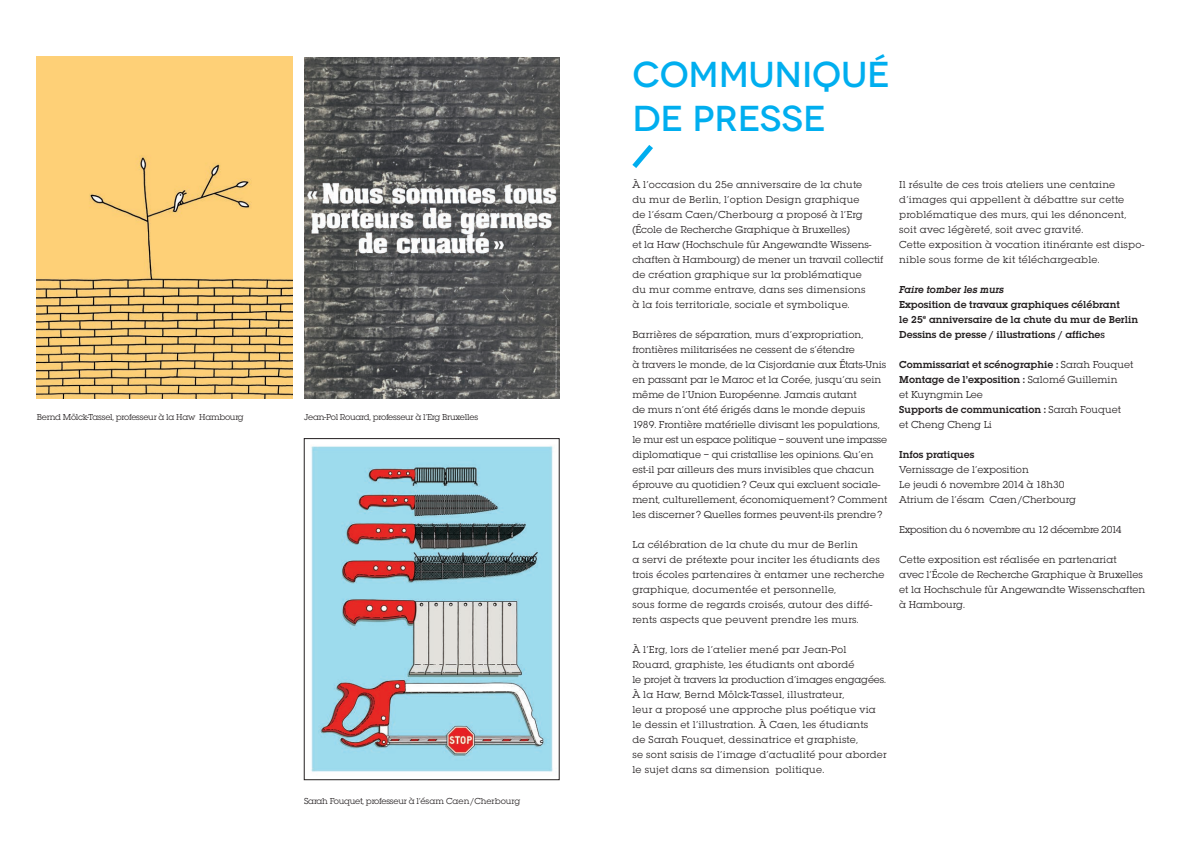
<style>
.page{position:relative;width:1191px;height:842px;background:#fff}
.page>*{position:absolute;margin:0;border:0;box-sizing:border-box;transform-origin:0 0}
.t1{font:500 36px/43.2px "Novecentowide";letter-spacing:-.005em;color:#00aeef}
.t2{font:10.5px/15px "Lubalin Graph EF";letter-spacing:.005em;color:#231f20}
.t3{font:600 10.5px/15px "Lubalin Graph EF";color:#231f20}
.t4{font:10.5px "Lubalin Graph EF";letter-spacing:-.03em;color:#231f20}
.t5{font:italic 600 10.5px "Lubalin Graph EF";color:#231f20}
.t6{font:9px "Lubalin Graph EF";letter-spacing:-.03em;color:#231f20}
.s1{font-weight:500}
.s2{font-weight:400}
</style>
<div class="page">
<img style="left:37px;top:57px;width:255px;height:341px">
<img style="left:304px;top:57px;width:255px;height:341px">
<img style="left:311px;top:446px;width:242px;height:326px">
<div style="left:304px;top:438px;width:255px;height:342px;border:1px solid #231f20"></div>
<svg style="left:632px;top:145px;width:21px;height:23px"></svg>
<p class="t6" style="left:37px;top:412px;width:208px">Bernd Mölck-Tassel, professeur à la Haw Hambourg</p>
<p class="t6" style="left:304px;top:412px;width:175px">Jean-Pol Rouard, professeur à l’Erg Bruxelles</p>
<p class="t6" style="left:304px;top:796px;width:218px">Sarah Fouquet, professeur à l’ésam Caen /Cherbourg</p>
<h1 class="t1" style="left:632px;top:53px;width:259px">COMMUNIQUÉ<br>DE PRESSE</h1>
<p class="t2" style="left:632px;top:177px;width:253px">À l’occasion du 25e anniversaire de la chute<br>du mur de Berlin, l’option Design graphique<br>de l’ésam Caen/Cherbourg a proposé à l’Erg (École de Recherche Graphique à Bruxelles)<br>et la Haw (Hochschule für Angewandte Wissens&shy;chaften à Hambourg) de mener un travail collectif de création graphique sur la problématique<br>du mur comme entrave, dans ses dimensions<br>à la fois territoriale, sociale et symbolique.</p>
<p class="t2" style="left:632px;top:327px;width:256px">Barrières de séparation, murs d’expropriation, frontières militarisées ne cessent de s’étendre<br>à travers le monde, de la Cisjordanie aux États-Unis en passant par le Maroc et la Corée, jusqu’au sein même de l’Union Européenne. Jamais autant<br>de murs n’ont été érigés dans le monde depuis 1989. Frontière matérielle divisant les populations, le mur est un espace politique – souvent une impasse diplomatique – qui cristallise les opinions. Qu’en est-il par ailleurs des murs invisibles que chacun éprouve au quotidien ? Ceux qui excluent sociale&shy;ment, culturellement, économiquement ? Comment les discerner ? Quelles formes peuvent-ils prendre ?</p>
<p class="t2" style="left:632px;top:537px;width:254px">La célébration de la chute du mur de Berlin<br>a servi de prétexte pour inciter les étudiants des trois écoles partenaires à entamer une recherche graphique, documentée et personnelle,<br>sous forme de regards croisés, autour des diffé&shy;rents aspects que peuvent prendre les murs.</p>
<p class="t2" style="left:632px;top:642px;width:256px">À l’Erg, lors de l’atelier mené par Jean-Pol Rouard, graphiste, les étudiants ont abordé<br>le projet à travers la production d’images engagées.<br>À la Haw, Bernd Mölck-Tassel, illustrateur,<br>leur a proposé une approche plus poétique via le dessin et l’illustration. À Caen, les étudiants<br>de Sarah Fouquet, dessinatrice et graphiste,<br>se sont saisis de l’image d’actualité pour aborder le sujet dans sa dimension politique.</p>
<p class="t2" style="left:899px;top:177px;width:246px">Il résulte de ces trois ateliers une centaine d’images qui appellent à débattre sur cette problématique des murs, qui les dénoncent, soit avec légèreté, soit avec gravité.<br>Cette exposition à vocation itinérante est dispo&shy;nible sous forme de kit téléchargeable.</p>
<p class="t5" style="left:899px;top:283px;width:106px">Faire tomber les murs</p>
<p class="t3" style="left:899px;top:297px;width:240px">Exposition de travaux graphiques célébrant<br>le 25<sup>e</sup> anniversaire de la chute du mur de Berlin<br>Dessins de presse / illustrations / affiche<span class="s1">s</span></p>
<p class="t3" style="left:899px;top:357px;width:236px">Commissariat et scénographie : <span class="s2">Sarah Fouquet<br></span>Montage de l’exposition : <span class="s2">Salomé Guillemin<br>et Kuyngmin Lee<br></span>Supports de communication : <span class="s2">Sarah Fouquet<br>et Cheng Cheng Li</span></p>
<p class="t3" style="left:899px;top:447px;width:77px">Infos pratiques</p>
<p class="t2" style="left:899px;top:462px;width:178px">Vernissage de l’exposition<br>Le jeudi 6 novembre 2014 à 18h30<br>Atrium de l’ésam Caen /Cherbourg</p>
<p class="t4" style="left:899px;top:523px;width:224px">Exposition du 6 novembre au 12 décembre 2014</p>
<p class="t2" style="left:899px;top:552px;width:247px">Cette exposition est réalisée en partenariat<br>avec l’École de Recherche Graphique à Bruxelles et la Hochschule für Angewandte Wissenschaften à Hambourg.</p>
</div>
